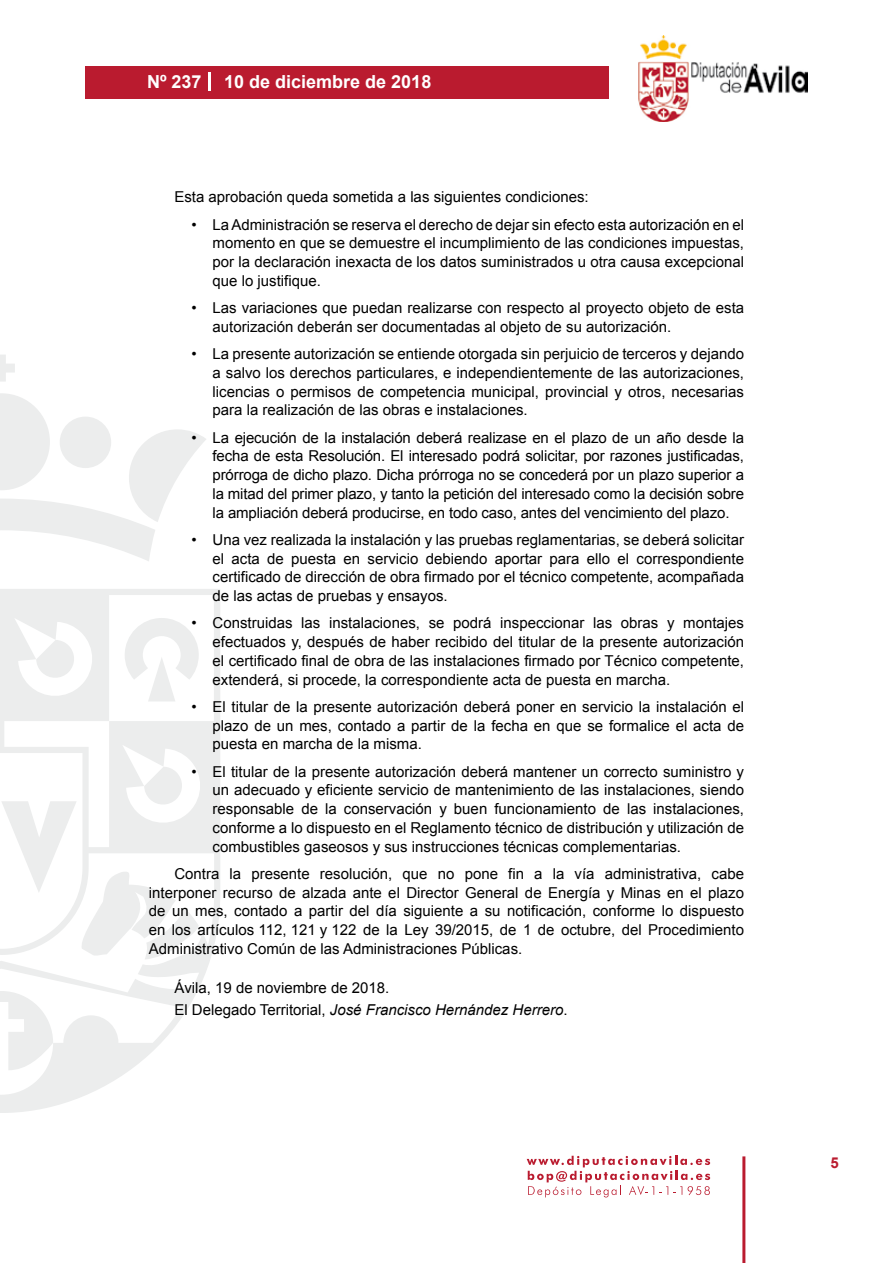
<style>
.page{position:relative;width:893px;height:1263px;background:#fff}
.page>*{position:absolute;margin:0;border:0;box-sizing:border-box;transform-origin:0 0}
.t1{font:700 18px "Arial";color:#fff}
.t2{font:15px/18.8px "Arial";color:#000;text-align:justify}
.t3{font:700 15px "Arial";color:#ba1b2f}
.s1{font-style:italic}
</style>
<div class="page">
<svg style="left:527px;top:1156px;width:183px;height:41px"></svg>
<div style="left:85px;top:66px;width:523px;height:33px;background:#ba1b2f"></div>
<img style="left:638px;top:36px;width:170px;height:86px">
<hr style="left:742px;top:1156px;width:3px;height:107px;background:#ba1b2f">
<svg style="left:208px;top:72px;width:2px;height:18px"></svg>
<svg style="left:0;top:355px;width:15px;height:27px"></svg>
<svg style="left:0;top:393px;width:206px;height:168px"></svg>
<svg style="left:0;top:589px;width:220px;height:524px"></svg>
<svg style="left:36px;top:640px;width:40px;height:40px"></svg>
<svg style="left:125px;top:618px;width:74px;height:83px"></svg>
<svg style="left:0;top:991px;width:53px;height:79px"></svg>
<svg style="left:1px;top:767px;width:198px;height:192px"></svg>
<p class="t1" style="left:147px;top:69px;width:56px">Nº 237</p>
<p class="t1" style="left:224px;top:69px;width:209px">10 de diciembre de 2018</p>
<p class="t2" style="left:174px;top:188px;width:416px">Esta aprobación queda sometida a las siguientes condiciones:</p>
<p class="t2" style="left:213px;top:215px;width:533px;text-indent:-21px">• La Administración se reserva el derecho de dejar sin efecto esta autorización en el momento en que se demuestre el incumplimiento de las condiciones impuestas, por la declaración inexacta de los datos suministrados u otra causa excepcional que lo justifique.</p>
<p class="t2" style="left:213px;top:299px;width:533px;text-indent:-21px">• Las variaciones que puedan realizarse con respecto al proyecto objeto de esta autorización deberán ser documentadas al objeto de su autorización.</p>
<p class="t2" style="left:213px;top:345px;width:533px;text-indent:-21px">• La presente autorización se entiende otorgada sin perjuicio de terceros y dejando a salvo los derechos particulares, e independientemente de las autorizaciones, licencias o permisos de competencia municipal, provincial y otros, necesarias para la realización de las obras e instalaciones.</p>
<p class="t2" style="left:213px;top:428px;width:533px;text-indent:-21px">• La ejecución de la instalación deberá realizase en el plazo de un año desde la fecha de esta Resolución. El interesado podrá solicitar, por razones justificadas, prórroga de dicho plazo. Dicha prórroga no se concederá por un plazo superior a la mitad del primer plazo, y tanto la petición del interesado como la decisión sobre la ampliación deberá producirse, en todo caso, antes del vencimiento del plazo.</p>
<p class="t2" style="left:213px;top:530px;width:533px;text-indent:-21px">• Una vez realizada la instalación y las pruebas reglamentarias, se deberá solicitar el acta de puesta en servicio debiendo aportar para ello el correspondiente certificado de dirección de obra firmado por el técnico competente, acompañada de las actas de pruebas y ensayos.</p>
<p class="t2" style="left:213px;top:614px;width:533px;text-indent:-21px">• Construidas las instalaciones, se podrá inspeccionar las obras y montajes efectuados y, después de haber recibido del titular de la presente autorización el certificado final de obra de las instalaciones firmado por Técnico competente, extenderá, si procede, la correspondiente acta de puesta en marcha.</p>
<p class="t2" style="left:213px;top:697px;width:533px;text-indent:-21px">• El titular de la presente autorización deberá poner en servicio la instalación el plazo de un mes, contado a partir de la fecha en que se formalice el acta de puesta en marcha de la misma.</p>
<p class="t2" style="left:213px;top:762px;width:533px;text-indent:-21px">• El titular de la presente autorización deberá mantener un correcto suministro y un adecuado y eficiente servicio de mantenimiento de las instalaciones, siendo responsable de la conservación y buen funcionamiento de las instalaciones, conforme a lo dispuesto en el Reglamento técnico de distribución y utilización de combustibles gaseosos y sus instrucciones técnicas complementarias.</p>
<p class="t2" style="left:149px;top:864px;width:597px;text-indent:26px">Contra la presente resolución, que no pone fin a la vía administrativa, cabe interponer recurso de alzada ante el Director General de Energía y Minas en el plazo de un mes, contado a partir del día siguiente a su notificación, conforme lo dispuesto en los artículos 112, 121 y 122 de la Ley 39/2015, de 1 de octubre, del Procedimiento Administrativo Común de las Administraciones Públicas.</p>
<p class="t2" style="left:174px;top:977px;width:395px;line-height:22.2px">Ávila, 19 de noviembre de 2018.<br>El Delegado Territorial, <span class="s1">José Francisco Hernández Herrero</span>.</p>
<p class="t3" style="left:831px;top:1153px;width:10px">5</p>
</div>
